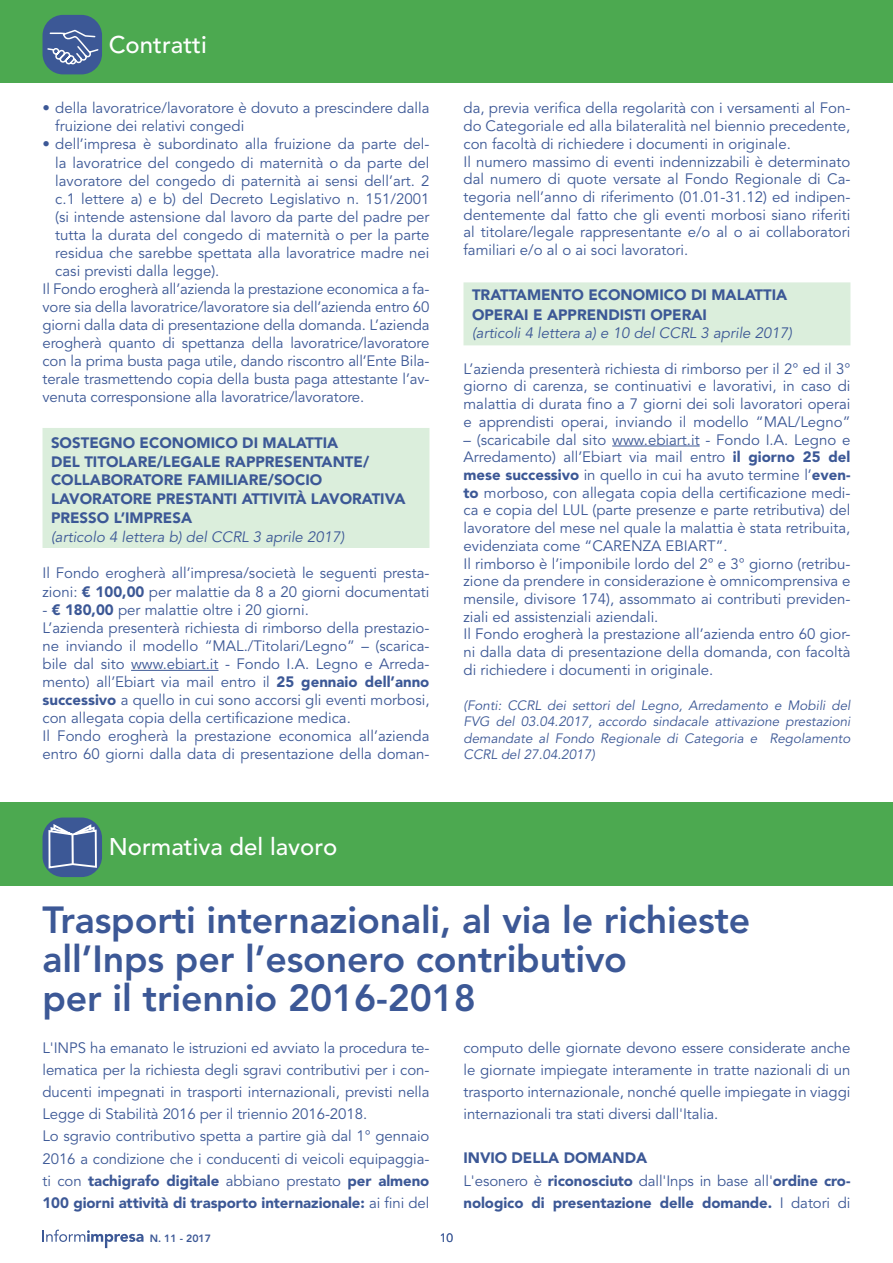
<style>
.page{position:relative;width:893px;height:1263px;background:#fff}
.page>*{position:absolute;margin:0;border:0;box-sizing:border-box;transform-origin:0 0}
.t1{font:800 37.5px/39px "Avenir LT Std";letter-spacing:-.005em;color:#3c5896}
.t2{font:500 24px "Avenir LT Std";color:#fff}
.t3{font:15px/17.7px "Avenir LT Std";color:#3c5896}
.t4{font:900 15px/18.3px "Avenir LT Std";color:#3c5896}
.t5{font:italic 15px "Avenir LT Std";color:#3c5896}
.t6{font:italic 13.5px/16.5px "Avenir LT Std";color:#3c5896;text-align:justify}
.t7{font:12px "Avenir LT Std";color:#3c5896}
.t8{font:800 10.5px "Avenir LT Std";color:#3c5896}
.s1{font-weight:900}
.s2{font-weight:400}
</style>
<div class="page">
<div style="left:0;top:0;width:893px;height:83px;background:#4ca950"></div>
<div style="left:43px;top:15px;width:59px;height:59px;background:#3c5896;border-radius:21px"></div>
<svg style="left:46px;top:29px;width:53px;height:37px"></svg>
<svg style="left:43px;top:1229px;width:101px;height:19px"></svg>
<div style="left:43px;top:428px;width:386px;height:120px;background:#dbeedc"></div>
<hr style="left:131px;top:670px;width:88px;height:1px;background:#3c5896">
<div style="left:463px;top:282px;width:387px;height:63px;background:#dbeedc"></div>
<hr style="left:612px;top:446px;width:88px;height:1px;background:#3c5896">
<div style="left:0;top:803px;width:893px;height:83px;background:#4ca950"></div>
<div style="left:43px;top:817px;width:59px;height:60px;background:#3c5896;border-radius:21px"></div>
<svg style="left:47px;top:822px;width:51px;height:47px"></svg>
<h2 class="t2" style="left:109px;top:31px;width:100px">Contratti</h2>
<p class="t3" style="left:55px;top:100px;width:376px;text-indent:-13px">• della lavoratrice/lavoratore è dovuto a prescindere dalla fruizione dei relativi congedi</p>
<p class="t3" style="left:43px;top:136px;width:388px">• dell’impresa è subordinato alla fruizione da parte del-</p>
<p class="t3" style="left:55px;top:154px;width:376px">la lavoratrice del congedo di maternità o da parte del</p>
<p class="t3" style="left:55px;top:172px;width:376px">lavoratore del congedo di paternità ai sensi dell’art. 2</p>
<p class="t3" style="left:55px;top:190px;width:376px">c.1 lettere a) e b) del Decreto Legislativo n. 151/2001</p>
<p class="t3" style="left:55px;top:208px;width:376px">(si intende astensione dal lavoro da parte del padre per</p>
<p class="t3" style="left:55px;top:226px;width:376px">tutta la durata del congedo di maternità o per la parte</p>
<p class="t3" style="left:55px;top:244px;width:376px">residua che sarebbe spettata alla lavoratrice madre nei</p>
<p class="t3" style="left:55px;top:262px;width:166px">casi previsti dalla legge).</p>
<p class="t3" style="left:43px;top:280px;width:388px">Il Fondo erogherà all’azienda la prestazione economica a fa-</p>
<p class="t3" style="left:43px;top:298px;width:388px">vore sia della lavoratrice/lavoratore sia dell’azienda entro 60</p>
<p class="t3" style="left:43px;top:316px;width:388px">giorni dalla data di presentazione della domanda. L’azienda</p>
<p class="t3" style="left:43px;top:334px;width:388px">erogherà quanto di spettanza della lavoratrice/lavoratore</p>
<p class="t3" style="left:43px;top:352px;width:388px">con la prima busta paga utile, dando riscontro all’Ente Bila-</p>
<p class="t3" style="left:43px;top:370px;width:388px">terale trasmettendo copia della busta paga attestante l’av-</p>
<p class="t3" style="left:43px;top:389px;width:323px">venuta corresponsione alla lavoratrice/lavoratore.</p>
<p class="t4" style="left:51px;top:434px;width:356px">SOSTEGNO ECONOMICO DI MALATTIA<br>DEL TITOLARE/LEGALE RAPPRESENTANTE/ COLLABORATORE FAMILIARE/SOCIO LAVORATORE PRESTANTI ATTIVITÀ LAVORATIVA</p>
<p class="t4" style="left:51px;top:509px;width:143px">PRESSO L’IMPRESA</p>
<p class="t5" style="left:51px;top:528px;width:295px">(articolo 4 lettera b) del CCRL 3 aprile 2017)</p>
<p class="t3" style="left:43px;top:564px;width:388px;line-height:18.3px">Il Fondo erogherà all’impresa/società le seguenti presta&shy;zioni: <span class="s1">€ 100,00</span> per malattie da 8 a 20 giorni documentati</p>
<p class="t3" style="left:43px;top:601px;width:388px">- <span class="s1">€ 180,00</span> per malattie oltre i 20 giorni.<br>L’azienda presenterà richiesta di rimborso della prestazio&shy;ne inviando il modello “MAL./Titolari/Legno” – (scarica&shy;bile dal sito www.ebiart.it - Fondo I.A. Legno e Arreda&shy;mento) all’Ebiart via mail entro il <span class="s1">25 gennaio dell’anno successivo</span> a quello in cui sono accorsi gli eventi morbosi, con allegata copia della certificazione medica.<br>Il Fondo erogherà la prestazione economica all’azienda entro 60 giorni dalla data di presentazione della doman-</p>
<h2 class="t2" style="left:109px;top:833px;width:230px">Normativa del lavoro</h2>
<p class="t3" style="left:463px;top:100px;width:388px">da, previa verifica della regolarità con i versamenti al Fon&shy;do Categoriale ed alla bilateralità nel biennio precedente, con facoltà di richiedere i documenti in originale.<br>Il numero massimo di eventi indennizzabili è determinato dal numero di quote versate al Fondo Regionale di Ca&shy;tegoria nell’anno di riferimento (01.01-31.12) ed indipen&shy;dentemente dal fatto che gli eventi morbosi siano riferiti al titolare/legale rappresentante e/o al o ai collaboratori familiari e/o al o ai soci lavoratori.</p>
<p class="t4" style="left:472px;top:285px;width:317px;line-height:19.5px">TRATTAMENTO ECONOMICO DI MALATTIA<br>OPERAI E APPRENDISTI OPERAI</p>
<p class="t5" style="left:472px;top:324px;width:322px">(articoli 4 lettera a) e 10 del CCRL 3 aprile 2017)</p>
<p class="t3" style="left:463px;top:360px;width:388px;text-align:justify">L’azienda presenterà richiesta di rimborso per il 2° ed il 3° giorno di carenza, se continuativi e lavorativi, in caso di malattia di durata fino a 7 giorni dei soli lavoratori operai e apprendisti operai, inviando il modello “MAL/Legno”</p>
<p class="t3" style="left:463px;top:431px;width:388px">– (scaricabile dal sito www.ebiart.it - Fondo I.A. Legno e Arredamento) all’Ebiart via mail entro <span class="s1">il giorno 25 del mese successivo</span> in quello in cui ha avuto termine l’<span class="s1">even&shy;to</span> morboso, con allegata copia della certificazione medi&shy;ca e copia del LUL (parte presenze e parte retributiva) del lavoratore del mese nel quale la malattia è stata retribuita, evidenziata come “CARENZA EBIART”.<br>Il rimborso è l’imponibile lordo del 2° e 3° giorno (retribu&shy;zione da prendere in considerazione è omnicomprensiva e mensile, divisore 174), assommato ai contributi previden&shy;ziali ed assistenziali aziendali.<br>Il Fondo erogherà la prestazione all’azienda entro 60 gior&shy;ni dalla data di presentazione della domanda, con facoltà di richiedere i documenti in originale.</p>
<p class="t6" style="left:463px;top:697px;width:388px">(Fonti: CCRL dei settori del Legno, Arredamento e Mobili del FVG del 03.04.2017, accordo sindacale attivazione prestazioni demandate al Fondo Regionale di Categoria e Regolamento CCRL del 27.04.2017)</p>
<h1 class="t1" style="left:43px;top:901px;width:709px">Trasporti internazionali, al via le richieste all’Inps per l’esonero contributivo<br>per il triennio 2016-2018</h1>
<p class="t3" style="left:463px;top:1037px;width:388px;line-height:22.2px;text-align:justify">computo delle giornate devono essere considerate anche le giornate impiegate interamente in tratte nazionali di un trasporto internazionale, nonché quelle impiegate in viaggi internazionali tra stati diversi dall'Italia.</p>
<p class="t4" style="left:463px;top:1147px;width:388px;line-height:22.2px">INVIO DELLA DOMANDA<br><span class="s2">L'esonero è</span> riconosciuto <span class="s2">dall'Inps in base all'</span>ordine cro&shy;nologico di presentazione delle domande. <span class="s2">I datori di</span></p>
<p class="t3" style="left:43px;top:1037px;width:388px;line-height:22.2px">L'INPS ha emanato le istruzioni ed avviato la procedura te&shy;lematica per la richiesta degli sgravi contributivi per i con&shy;ducenti impegnati in trasporti internazionali, previsti nella Legge di Stabilità 2016 per il triennio 2016-2018.<br>Lo sgravio contributivo spetta a partire già dal 1° gennaio 2016 a condizione che i conducenti di veicoli equipaggia&shy;ti con <span class="s1">tachigrafo digitale</span> abbiano prestato <span class="s1">per almeno 100 giorni attività di trasporto internazionale:</span> ai fini del</p>
<p class="t8" style="left:150px;top:1232px;width:63px">N. 11 - 2017</p>
<p class="t7" style="left:440px;top:1231px;width:15px">10</p>
</div>
